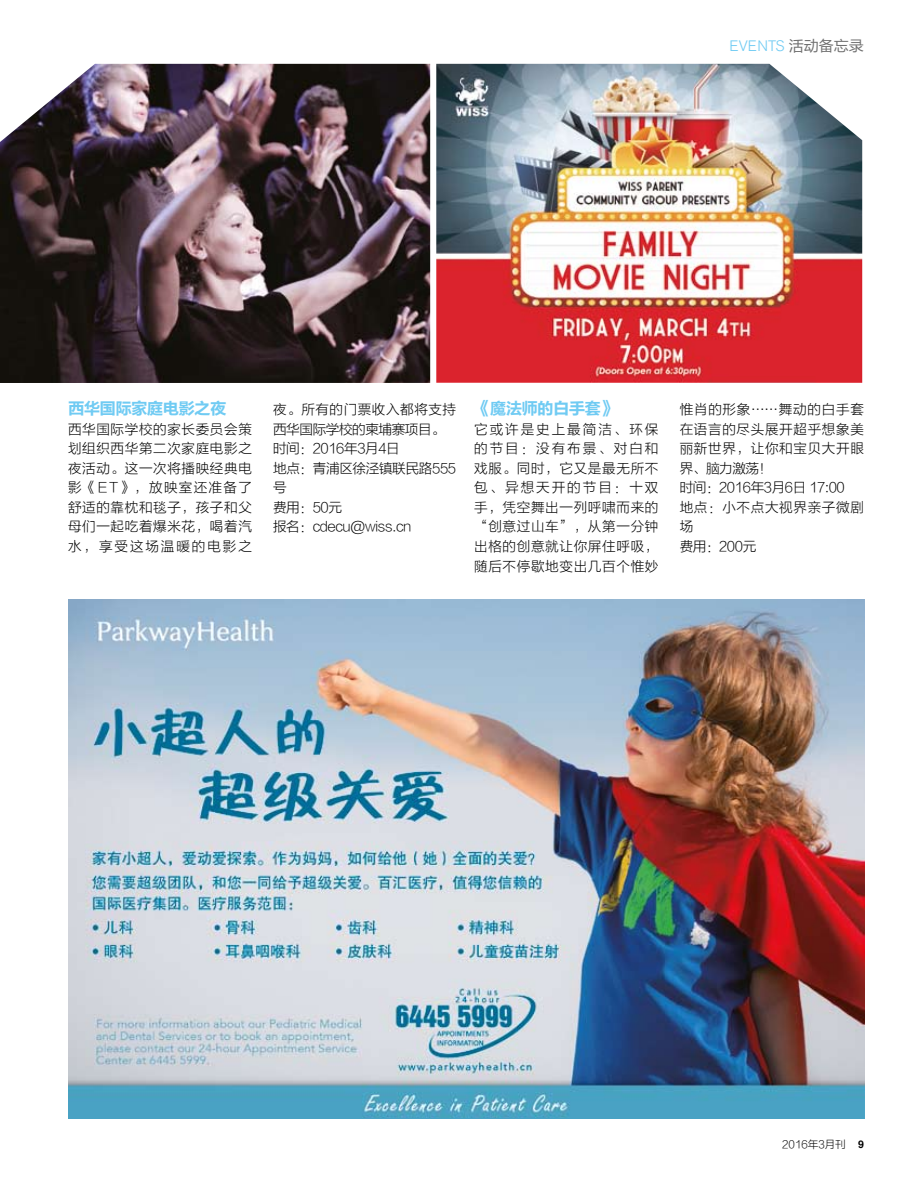
<style>
.page{position:relative;width:915px;height:1183px;background:#fff}
.page>*{position:absolute;margin:0;border:0;box-sizing:border-box;transform-origin:0 0}
.t1{font:16.5px "FZLTCHK GBK1 0";letter-spacing:-.045em;color:#70cbf3}
.t2{font:300 15px "Akzidenz Grotesk BE";color:#70cbf3}
.t3{font:13.5px/19.5px "FZLTXHK GBK1 0";letter-spacing:.055em;color:#000;text-align:justify}
.t4{font:13.5px/19.5px "FZLTXHK GBK1 0";letter-spacing:-.025em;color:#000}
.t5{font:10.5px "FZLTXHK GBK1 0";color:#000}
.s1{font-family:"FZLTHJW GB1 0";font-weight:400;color:#6f6f6f}
.s2{font-family:"Helvetica";font-weight:700}
</style>
<div class="page">
<img style="left:0;top:64px;width:430px;height:319px">
<img style="left:436px;top:64px;width:425px;height:318px">
<img style="left:68px;top:599px;width:795px;height:519px">
<p class="t2" style="left:729px;top:37px;width:136px">EVE NTS <span class="s1">活动备忘录</span></p>
<p class="t1" style="left:68px;top:399px;width:160px">西华国际家庭电影之夜</p>
<p class="t3" style="left:68px;top:419px;width:185px">西华国际学校的家长委员会策划组织西华第二次家庭电影之夜活动。这一次将播映经典电影《ET》，放映室还准备了舒适的靠枕和毯子，孩子和父母们一起吃着爆米花，喝着汽水，享受这场温暖的电影之</p>
<p class="t4" style="left:273px;top:400px;width:184px">夜。所有的门票收入都将支持西华国际学校的柬埔寨项目。时间：2016年3月4日<br>地点：青浦区徐泾镇联民路555号<br>费用：50元<br>报名：cdecu@wiss.cn</p>
<p class="t1" style="left:474px;top:399px;width:144px">《魔法师的白手套》</p>
<p class="t3" style="left:474px;top:419px;width:186px">它或许是史上最简洁、环保的节目：没有布景、对白和戏服。同时，它又是最无所不包、异想天开的节目：十双手，凭空舞出一列呼啸而来的“创意过山车”，从第一分钟出格的创意就让你屏住呼吸，随后不停歇地变出几百个惟妙</p>
<p class="t3" style="left:679px;top:400px;width:186px;text-align:left">惟肖的形象……舞动的白手套在语言的尽头展开超乎想象美丽新世界，让你和宝贝大开眼界、脑力激荡！<br>时间：2016年3月6日 17:00<br>地点：小不点大视界亲子微剧场<br>费用：200元</p>
<p class="t5" style="left:782px;top:1137px;width:83px">2016年3月刊 <span class="s2">9</span></p>
</div>
